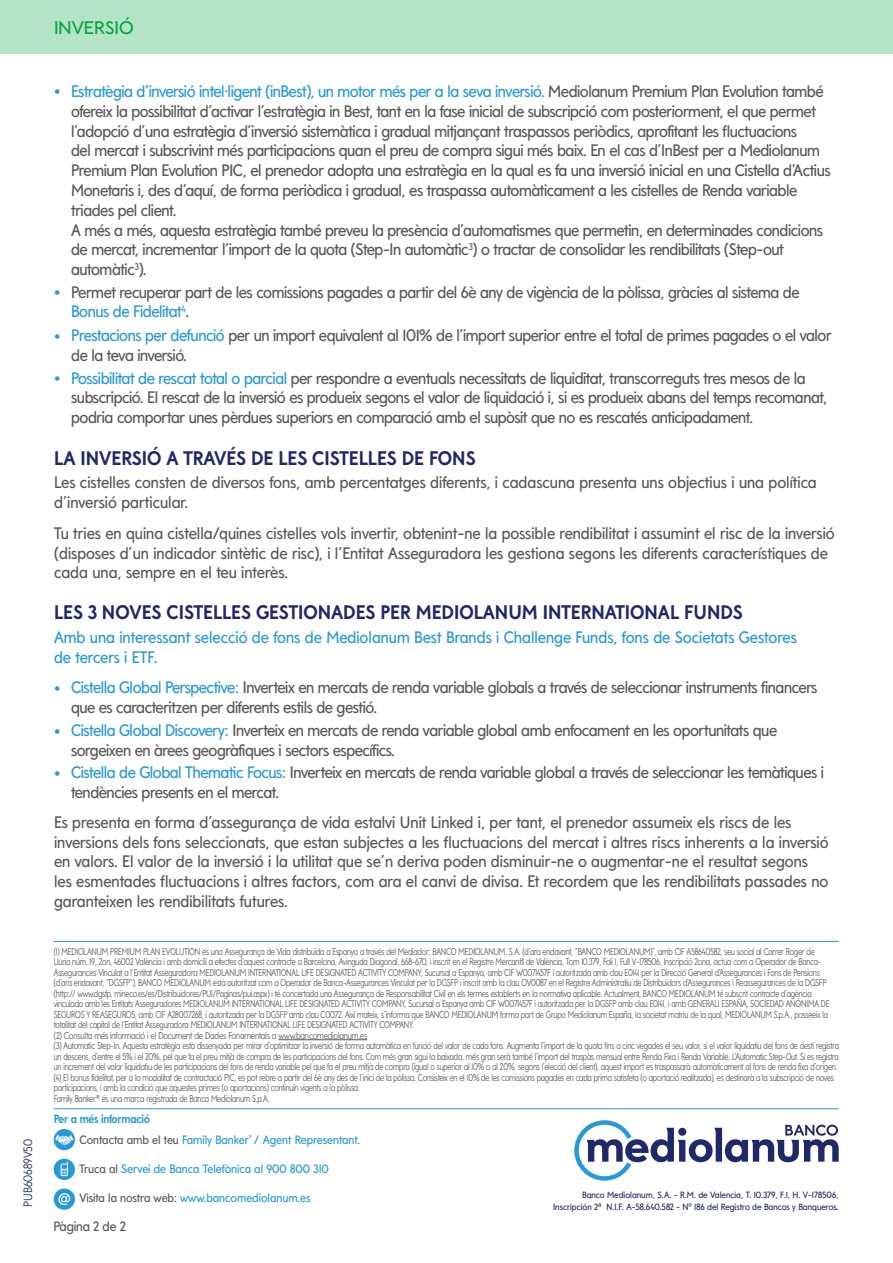
<style>
.page{position:relative;width:893px;height:1263px;background:#fff}
.page>*{position:absolute;margin:0;border:0;box-sizing:border-box;transform-origin:0 0}
.t1{font:700 19.5px "Mediolanum Sans";color:#202967}
.t2{font:18px "Mediolanum Semi serif Headline Regular";color:#00a43c}
.t3{font:18px "Arial";color:#2699d6}
.t4{font:16.5px/19.8px "Mediolanum Sans";letter-spacing:-.025em;color:#575756}
.t5{font:16.5px/19.8px "Mediolanum Sans";color:#575756}
.t6{font:16.5px/19.8px "Mediolanum Sans";color:#2699d6}
.t7{font:13.5px "Mediolanum Sans";letter-spacing:-.01em;color:#575756}
.t8{font:12px/21.5px "Mediolanum Sans";color:#2699d6}
.t9{font:300 12px "Mediolanum Sans";color:#202967}
.t10{font:300 9.75px/10.5px "Mediolanum Sans";letter-spacing:-.02em;color:#575756;scale:.85 1}
.t11{font:9px/11.6px "Mediolanum Sans";color:#202967;text-align:right}
.s1{color:#2699d6}
.s2{font-weight:700}
.s3{color:#575756}
.s4{font-family:"Arial"}
</style>
<div class="page">
<hr style="left:278px;top:1039px;width:89px;height:1px;background:#575756">
<div style="left:0;top:0;width:893px;height:54px;background:#b3e4c5"></div>
<hr style="left:54px;top:1108px;width:785px;height:1px;background:#2699d6">
<div style="left:54px;top:1129px;width:21px;height:21px;background:#2699d6;border-radius:50%"></div>
<svg style="left:55px;top:1135px;width:19px;height:10px"></svg>
<div style="left:54px;top:1159px;width:21px;height:21px;background:#2699d6;border-radius:50%"></div>
<svg style="left:61px;top:1161px;width:7px;height:15px"></svg>
<div style="left:54px;top:1188px;width:21px;height:22px;background:#2699d6;border-radius:50%"></div>
<svg style="left:58px;top:1193px;width:12px;height:12px"></svg>
<svg style="left:574px;top:1120px;width:265px;height:61px"></svg>
<hr style="left:54px;top:941px;width:785px;height:1px;background:#2699d6">
<p class="t9" style="left:21px;top:1206px;width:69px;rotate:-90deg">PUB60689V50</p>
<h2 class="t2" style="left:54px;top:18px;width:81px">INVERSIÓ</h2>
<h2 class="t3" style="left:54px;top:80px;width:8px">•</h2>
<p class="t4" style="left:71px;top:81px;width:761px"><span class="s1">Estratègia d’inversió intel</span><sup>.</sup><span class="s1">ligent (inBest), un motor més per a la seva inversió.</span> Mediolanum Premium Plan Evolution també ofereix la possibilitat d’activar l’estratègia in Best, tant en la fase inicial de subscripció com posteriorment, el que permet l’adopció d’una estratègia d’inversió sistemàtica i gradual mitjançant traspassos periòdics, aprofitant les fluctuacions<br>del mercat i subscrivint més participacions quan el preu de compra sigui més baix. En el cas d’InBest per a Mediolanum Premium Plan Evolution PIC, el prenedor adopta una estratègia en la qual es fa una inversió inicial en una Cistella d’Actius Monetaris i, des d’aquí, de forma periòdica i gradual, es traspassa automàticament a les cistelles de Renda variable triades pel client.<br>A més a més, aquesta estratègia també preveu la presència d’automatismes que permetin, en determinades condicions de mercat, incrementar l’import de la quota (Step-In automàtic<sup>3</sup>) o tractar de consolidar les rendibilitats (Step-out automàtic<sup>3</sup>).</p>
<h2 class="t3" style="left:54px;top:281px;width:8px">•</h2>
<h3 class="t4" style="left:71px;top:282px;width:730px">Permet recuperar part de les comissions pagades a partir del 6è any de vigència de la pòlissa, gràcies al sistema de<br><span class="s1">Bonus de Fidelitat</span><sup>4</sup>.</h3>
<h2 class="t3" style="left:54px;top:325px;width:8px">•</h2>
<h2 class="t3" style="left:54px;top:367px;width:8px">•</h2>
<h3 class="t4" style="left:71px;top:326px;width:762px"><span class="s1">Prestacions per defunció</span> per un import equivalent al 101% de l’import superior entre el total de primes pagades o el valor de la teva inversió.</h3>
<p class="t4" style="left:71px;top:368px;width:757px"><span class="s1">Possibilitat de rescat total o parcial</span> per respondre a eventuals necessitats de liquiditat, transcorreguts tres mesos de la subscripció. El rescat de la inversió es produeix segons el valor de liquidació i, si es produeix abans del temps recomanat, podria comportar unes pèrdues superiors en comparació amb el supòsit que no es rescatés anticipadament.</p>
<h1 class="t1" style="left:54px;top:447px;width:423px">LA INVERSIÓ A TRAVÉS DE LES CISTELLES DE FONS</h1>
<h3 class="t5" style="left:54px;top:473px;width:764px">Les cistelles consten de diversos fons, amb percentatges diferents, i cadascuna presenta uns objectius i una política d’inversió particular.</h3>
<p class="t5" style="left:54px;top:523px;width:782px">Tu tries en quina cistella/quines cistelles vols invertir, obtenint-ne la possible rendibilitat i assumint el risc de la inversió (disposes d’un indicador sintètic de risc), i l’Entitat Asseguradora les gestiona segons les diferents característiques de cada una, sempre en el teu interès.</p>
<h1 class="t1" style="left:54px;top:601px;width:690px">LES 3 NOVES CISTELLES GESTIONADES PER MEDIOLANUM INTERNATIONAL FUNDS</h1>
<h3 class="t6" style="left:54px;top:627px;width:744px">Amb una interessant selecció de fons de Mediolanum Best Brands i Challenge Funds, fons de Societats Gestores de tercers i ETF.</h3>
<h3 class="t4" style="left:71px;top:678px;width:748px"><span class="s1">Cistella Global Perspective:</span> Inverteix en mercats de renda variable globals a través de seleccionar instruments financers que es caracteritzen per diferents estils de gestió.</h3>
<h3 class="t4" style="left:71px;top:721px;width:708px"><span class="s1">Cistella Global Discovery:</span> Inverteix en mercats de renda variable global amb enfocament en les oportunitats que sorgeixen en àrees geogràfiques i sectors específics.</h3>
<h3 class="t4" style="left:71px;top:763px;width:754px"><span class="s1">Cistella de Global Thematic Focus:</span> Inverteix en mercats de renda variable global a través de seleccionar les temàtiques i tendències presents en el mercat.</h3>
<p class="t5" style="left:54px;top:812px;width:776px">Es presenta en forma d’assegurança de vida estalvi Unit Linked i, per tant, el prenedor assumeix els riscs de les inversions dels fons seleccionats, que estan subjectes a les fluctuacions del mercat i altres riscs inherents a la inversió en valors. El valor de la inversió i la utilitat que se’n deriva poden disminuir-ne o augmentar-ne el resultat segons les esmentades fluctuacions i altres factors, com ara el canvi de divisa. Et recordem que les rendibilitats passades no garanteixen les rendibilitats futures.</p>
<h2 class="t3" style="left:54px;top:676px;width:8px">•</h2>
<h2 class="t3" style="left:54px;top:719px;width:8px">•</h2>
<h2 class="t3" style="left:54px;top:761px;width:8px">•</h2>
<p class="t10" style="left:54px;top:946px;width:925px">(1) MEDIOLANUM PREMIUM PLAN EVOLUTION és una Assegurança de Vida distribuïda a Espanya a través del Mediador: BANCO MEDIOLANUM, S.A. (d’ara endavant, “BANCO MEDIOLANUM)”, amb CIF A58640582, seu social al Carrer Roger de<br>Llúria núm. 19, 2on, 46002 València i amb domicili a efectes d’aquest contracte a Barcelona, Avinguda Diagonal, 668-670, i inscrit en el Registre Mercantil de València, Tom 10.379, Foli 1, Full V-178506, Inscripció 2ona, actua com a Operador de Banca-Assegurances Vinculat a l’Entitat Asseguradora MEDIOLANUM INTERNATIONAL LIFE DESIGNATED ACTIVITY COMPANY, Sucursal a Espanya, amb CIF W0071457F i autoritzada amb clau E0141 per la Direcció General d’Assegurances i Fons de Pensions (d’ara endavant, “DGSFP”). BANCO MEDIOLANUM està autoritzat com a Operador de Banca-Assegurances Vinculat per la DGSFP i inscrit amb la clau OV0087 en el Registre Administratiu de Distribuïdors d’Assegurances i Reassegurances de la DGSFP (http:// www.dgsfp. mineco.es/es/Distribuidores/PUI/Paginas/pui.aspx) i té concertada una Assegurança de Responsabilitat Civil en els termes establerts en la normativa aplicable. Actualment, BANCO MEDIOLANUM té subscrit contracte d’agència vinculada amb les Entitats Asseguradores MEDIOLANUM INTERNATIONAL LIFE DESIGNATED ACTIVITY COMPANY, Sucursal a Espanya amb CIF W0071457F i autoritzada per la DGSFP amb clau E0141, i amb GENERALI ESPAÑA, SOCIEDAD ANÓNIMA DE SEGUROS Y REASEGUROS, amb CIF A28007268, i autoritzada per la DGSFP amb clau C0072. Així mateix, s’informa que BANCO MEDIOLANUM forma part de Grupo Mediolanum España, la societat matriu de la qual, MEDIOLANUM S.p.A., posseeix la totalitat del capital de l’Entitat Asseguradora MEDIOLANUM INTERNATIONAL LIFE DESIGNATED ACTIVITY COMPANY.<br>(2) Consulta més informació i el Document de Dades Fonamentals a www.bancomediolanum.es<br>(3) Automatic Step-In. Aquesta estratègia està dissenyada per mirar d’optimitzar la inversió de forma automàtica en funció del valor de cada fons. Augmenta l’import de la quota fins a cinc vegades el seu valor, si el valor liquidatiu del fons de destí registra un descens, d’entre el 5% i el 20%, pel que fa el preu mitjà de compra de les participacions del fons. Com més gran sigui la baixada, més gran serà també l’import del traspàs mensual entre Renda Fixa i Renda Variable. L’Automatic Step-Out. Si es registra un increment del valor liquidatiu de les participacions del fons de renda variable pel que fa el preu mitjà de compra (igual o superior al 10% o al 20%, segons l’elecció del client), aquest import es traspassarà automàticament al fons de renda fixa d’origen. (4) El bonus fidelitat, per a la modalitat de contractació PIC, es pot rebre a partir del 6è any des de l’inici de la pòlissa. Consisteix en el 10% de les comissions pagades en cada prima satisfeta (o aportació realitzada), es destinarà a la subscripció de noves participacions, i amb la condició que aquestes primes (o aportacions) continuïn vigents a la pòlissa.<br>Family Banker® és una marca registrada de Banca Mediolanum S.p.A.</p>
<p class="t8" style="left:80px;top:1108px;width:282px;text-indent:-26px"><span class="s2">Per a més informació<br></span><span class="s3">Contacta amb el teu</span> Family Banker<sup>®</sup> / Agent Representant.</p>
<p class="t8" style="left:80px;top:1158px;width:251px"><span class="s3">Truca al</span> Servei de Banca Telefònica al 900 800 310</p>
<p class="t8" style="left:80px;top:1187px;width:232px"><span class="s3">Visita la nostra web:</span> www.bancomediolanum.es</p>
<p class="t11" style="left:553px;top:1189px;width:287px">Banco Mediolanum, S.A. - R.M. de Valencia, T. 10.379, F.1, H. V-178506,<br>Inscripción 2<span class="s4">ª</span> N.I.F. A-58.640.582 - N<span class="s4">º</span> 186 del Registro de Bancos y Banqueros.</p>
<h3 class="t7" style="left:54px;top:1219px;width:73px">Pàgina 2 de 2</h3>
</div>
